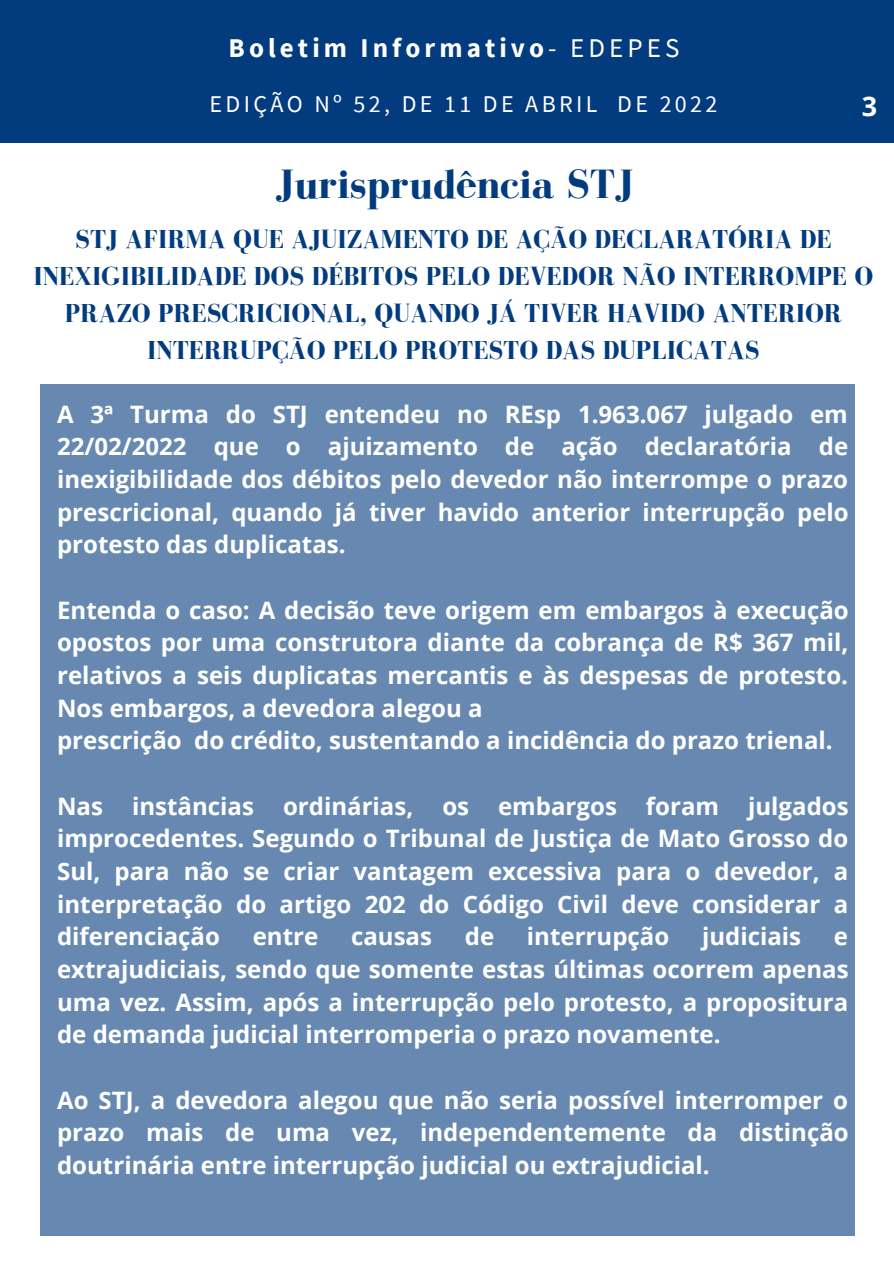
<style>
.page{position:relative;width:894px;height:1264px;background:#fff}
.page>*{position:absolute;margin:0;border:0;box-sizing:border-box;transform-origin:0 0}
.t1{font:700 42px "Bodoni FLF";color:#023b7e}
.t2{font:700 27px "Source Sans Pro";letter-spacing:.15em;color:#fff}
.t3{font:700 27px "Open Sans";color:#fff}
.t4{font:700 26.7px/37px "Bodoni FLF";color:#023b7e;text-align:center}
.t5{font:700 24px/32.7px "Open Sans";color:#fff;text-align:justify}
.t6{font:700 24px "Source Sans Pro";letter-spacing:.14em;color:#fff}
.t7{font:24px "Source Sans Pro";letter-spacing:.14em;color:#fff}
.s1{font-weight:400}
</style>
<div class="page">
<div style="left:0;top:0;width:893px;height:143px;background:#023b7e"></div>
<div style="left:40px;top:384px;width:814px;height:852px;background:#6789b1"></div>
<p class="t6" style="left:183px;top:30px;width:543px">EDIÇÃO 01, DE 01 DE SETEMBRO DE 2020</p>
<p class="t7" style="left:209px;top:88px;width:509px">EDIÇÃO Nº 52, DE 11 DE ABRIL DE 2022</p>
<p class="t2" style="left:228px;top:31px;width:452px">Boletim Informativo<span class="s1">- EDEPES</span></p>
<p class="t1" style="left:276px;top:161px;width:359px">Jurisprudência STJ</p>
<p class="t3" style="left:861px;top:87px;width:17px">3</p>
<p class="t4" style="left:34px;top:220px;width:841px">STJ AFIRMA QUE AJUIZAMENTO DE AÇÃO DECLARATÓRIA DE INEXIGIBILIDADE DOS DÉBITOS PELO DEVEDOR NÃO INTERROMPE O PRAZO PRESCRICIONAL, QUANDO JÁ TIVER HAVIDO ANTERIOR INTERRUPÇÃO PELO PROTESTO DAS DUPLICATAS</p>
<p class="t5" style="left:57px;top:397px;width:792px">A 3ª Turma do STJ entendeu no REsp 1.963.067 julgado em 22/02/2022 que o ajuizamento de ação declaratória de inexigibilidade dos débitos pelo devedor não interrompe o prazo prescricional, quando já tiver havido anterior interrupção pelo protesto das duplicatas.</p>
<p class="t5" style="left:57px;top:593px;width:793px">Entenda o caso: A decisão teve origem em embargos à execução opostos por uma construtora diante da cobrança de R$ 367 mil, relativos a seis duplicatas mercantis e às despesas de protesto.<br>Nos embargos, a devedora alegou a</p>
<p class="t5" style="left:57px;top:723px;width:776px">prescrição do crédito, sustentando a incidência do prazo trienal.</p>
<p class="t5" style="left:57px;top:789px;width:792px">Nas instâncias ordinárias, os embargos foram julgados improcedentes. Segundo o Tribunal de Justiça de Mato Grosso do Sul, para não se criar vantagem excessiva para o devedor, a interpretação do artigo 202 do Código Civil deve considerar a diferenciação</p>
<p class="t5" style="left:253px;top:919px;width:67px">entre</p>
<p class="t5" style="left:351px;top:919px;width:83px">causas</p>
<p class="t5" style="left:464px;top:919px;width:31px">de</p>
<p class="t5" style="left:527px;top:919px;width:144px">interrupção</p>
<p class="t5" style="left:701px;top:919px;width:101px">judiciais</p>
<p class="t5" style="left:57px;top:919px;width:792px;text-indent:776px">e extrajudiciais, sendo que somente estas últimas ocorrem apenas uma vez. Assim, após a interrupção pelo protesto, a propositura de demanda judicial interromperia o prazo novamente.</p>
<p class="t5" style="left:57px;top:1082px;width:793px">Ao STJ, a devedora alegou que não seria possível interromper o prazo mais de uma vez, independentemente da distinção doutrinária entre interrupção judicial ou extrajudicial.</p>
</div>
